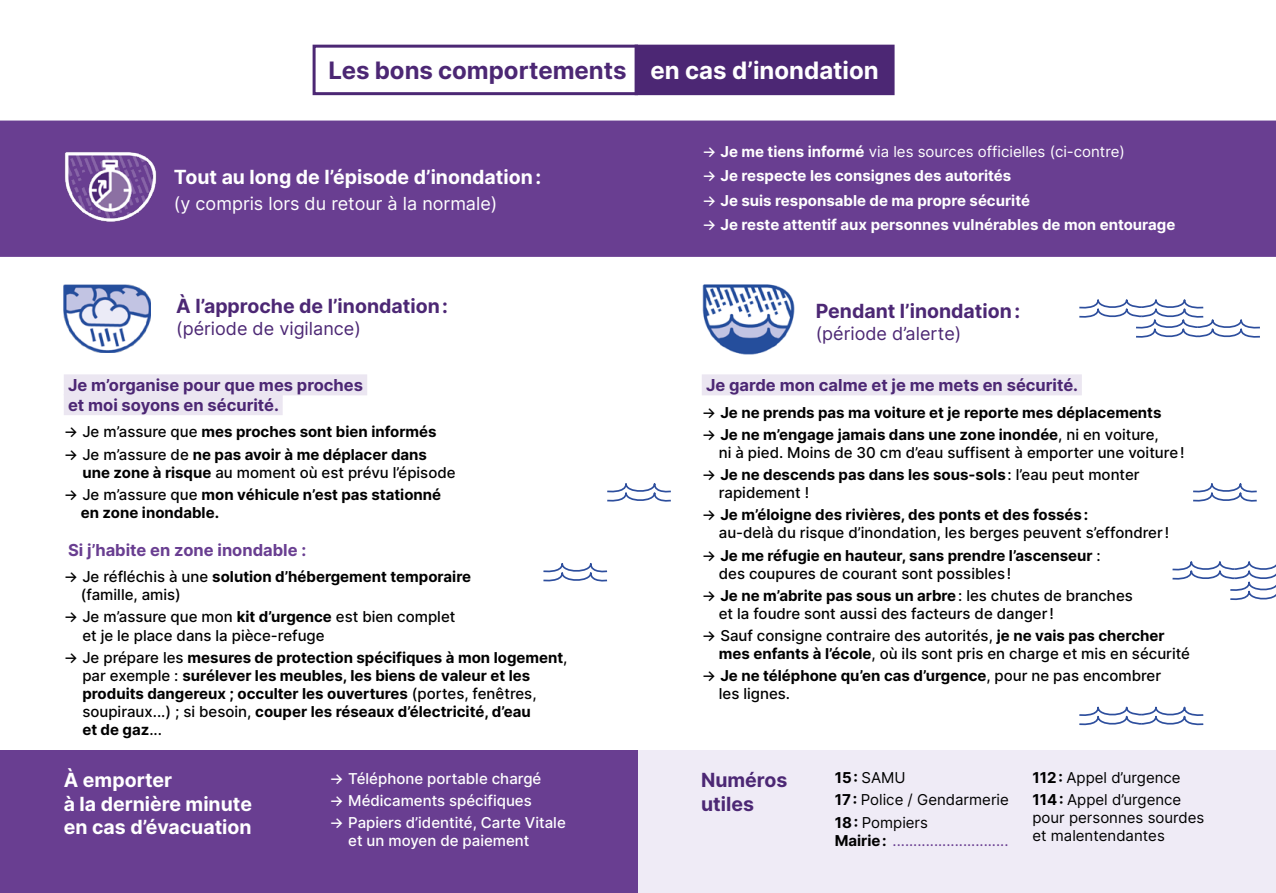
<style>
.page{position:relative;width:1276px;height:893px;background:#fff}
.page>*{position:absolute;margin:0;border:0;box-sizing:border-box;transform-origin:0 0}
.t1{font:700 24px "Inter";color:#4c2774}
.t2{font:700 24px "Inter";color:#fff}
.t3{font:700 19.5px/23.4px "Inter";color:#fff}
.t4{font:700 19.5px/23.4px "Inter";color:#4c2774}
.t5{font:18px "Inter";color:#4c2774}
.t6{font:18px "Inter";color:#fff}
.t7{font:700 16.5px "Inter";color:#4c2774}
.t8{font:700 16.5px "Inter";color:#693e91}
.Liste_à_puce{font:500 15px/18px "Inter";color:#000}
.Liste_à_puce-2{font:700 15px/18px "Inter";color:#000}
.Listes_consigne{font:700 15px "Inter";color:#fff}
.Paragraphe{font:15px/18px "Inter";color:#000}
.Liste_à_puce-3{font:500 15px/18px "Inter";color:#fff}
.Listes_consigne-2{font:15px "Inter";color:#fff}
.Paragraphe-2{font:15px "Inter";color:#693e91}
.s1{font-weight:500}
.s2{font-weight:700}
.s3{font-weight:700;color:#000}
</style>
<div class="page">
<div style="left:0;top:750px;width:638px;height:143px;background:#693e91"></div>
<div style="left:638px;top:750px;width:638px;height:143px;background:#efebf6"></div>
<div style="left:312px;top:45px;width:326px;height:50px;border:3px solid #4c2774"></div>
<div style="left:0;top:121px;width:1276px;height:136px;background:#693e91"></div>
<img style="left:64px;top:150px;width:93px;height:72px">
<img style="left:64px;top:285px;width:87px;height:67px">
<img style="left:702px;top:284px;width:93px;height:71px">
<div style="left:64px;top:374px;width:303px;height:21px;background:#ebe6f1"></div>
<div style="left:64px;top:394px;width:219px;height:21px;background:#ebe6f1"></div>
<div style="left:702px;top:374px;width:380px;height:21px;background:#ebe6f1"></div>
<div style="left:636px;top:46px;width:257px;height:48px;background:#4c2774"></div>
<div style="left:634px;top:45px;width:260px;height:50px;border:3px solid #4c2774"></div>
<svg style="left:607px;top:483px;width:64px;height:19px"></svg>
<svg style="left:543px;top:563px;width:65px;height:19px"></svg>
<svg style="left:1077px;top:239px;width:184px;height:99px"></svg>
<svg style="left:1172px;top:483px;width:104px;height:118px"></svg>
<svg style="left:1079px;top:706px;width:125px;height:20px"></svg>
<h2 class="t1" style="left:328px;top:53px;width:300px">Les bons comportements</h2>
<h4 class="t3" style="left:174px;top:164px;width:369px">Tout au long de l’épisode d’inondation:</h4>
<h4 class="t6" style="left:174px;top:190px;width:325px">(y compris lors du retour à la normale)</h4>
<h3 class="t4" style="left:176px;top:294px;width:273px">À l’approche de l’inondation:</h3>
<h4 class="t5" style="left:176px;top:315px;width:186px">(période de vigilance)</h4>
<h3 class="t2" style="left:650px;top:53px;width:230px">en cas d’inondation</h3>
<p class="Listes_consigne-2" style="left:702px;top:141px;width:424px"><span class="s1">→</span> <span class="s2">Je me tiens informé</span> via les sources officielles (ci-contre)</p>
<p class="Listes_consigne" style="left:702px;top:165px;width:311px"><span class="s1">→</span> Je respecte les consignes des autorités</p>
<p class="Listes_consigne" style="left:702px;top:189px;width:329px"><span class="s1">→</span> Je suis responsable de ma propre sécurité</p>
<p class="Listes_consigne" style="left:702px;top:214px;width:475px"><span class="s1">→</span> Je reste attentif aux personnes vulnérables de mon entourage</p>
<h3 class="t4" style="left:816px;top:299px;width:206px">Pendant l’inondation:</h3>
<h4 class="t5" style="left:816px;top:320px;width:147px">(période d’alerte)</h4>
<h4 class="t7" style="left:706px;top:373px;width:374px">Je garde mon calme et je me mets en sécurité.</h4>
<p class="Liste_à_puce-2" style="left:702px;top:403px;width:461px"><span class="s1">→</span> Je ne prends pas ma voiture et je reporte mes déplacements</p>
<p class="Liste_à_puce" style="left:719px;top:425px;width:467px;text-indent:-17px">→ <span class="s2">Je ne m’engage jamais dans une zone inondée</span>, ni en voiture,<br>ni à pied. Moins de 30 cm d’eau suffisent à emporter une voiture!</p>
<p class="Liste_à_puce-2" style="left:719px;top:465px;width:422px;text-indent:-17px"><span class="s1">→</span> Je ne descends pas dans les sous-sols<span class="s1">: l’eau peut monter rapidement !</span></p>
<p class="Liste_à_puce" style="left:719px;top:506px;width:452px;text-indent:-17px">→ <span class="s2">Je m’éloigne des rivières, des ponts et des fossés:<br></span>au-delà du risque d’inondation, les berges peuvent s’effondrer!</p>
<p class="Liste_à_puce-2" style="left:719px;top:546px;width:383px;text-indent:-17px"><span class="s1">→</span> Je me réfugie en hauteur, sans prendre l’ascenseur <span class="s1">: des coupures de courant sont possibles!</span></p>
<p class="Liste_à_puce" style="left:719px;top:586px;width:415px;text-indent:-17px">→ <span class="s2">Je ne m’abrite pas sous un arbre</span>: les chutes de branches et la foudre sont aussi des facteurs de danger!</p>
<p class="Liste_à_puce" style="left:719px;top:626px;width:473px;text-indent:-17px">→ Sauf consigne contraire des autorités, <span class="s2">je ne vais pas chercher mes enfants à l’école</span>, où ils sont pris en charge et mis en sécurité</p>
<p class="Liste_à_puce" style="left:719px;top:667px;width:444px;text-indent:-17px">→ <span class="s2">Je ne téléphone qu’en cas d’urgence</span>, pour ne pas encombrer les lignes.</p>
<h4 class="t7" style="left:68px;top:373px;width:296px">Je m’organise pour que mes proches</h4>
<h4 class="t7" style="left:68px;top:393px;width:212px">et moi soyons en sécurité.</h4>
<p class="Liste_à_puce-2" style="left:64px;top:423px;width:374px"><span class="s1">→ Je m’assure que</span> mes proches sont bien informés</p>
<p class="Liste_à_puce" style="left:82px;top:445px;width:375px;text-indent:-19px">→ Je m’assure de <span class="s2">ne pas avoir à me déplacer dans une zone à risque</span> au moment où est prévu l’épisode</p>
<p class="Liste_à_puce-2" style="left:81px;top:485px;width:362px;text-indent:-17px"><span class="s1">→ Je m’assure que</span> mon véhicule n’est pas stationné en zone inondable.</p>
<h4 class="t8" style="left:68px;top:538px;width:240px">Si j’habite en zone inondable :</h4>
<p class="Liste_à_puce-2" style="left:81px;top:567px;width:392px;text-indent:-17px"><span class="s1">→ Je réfléchis à une</span> solution d’hébergement temporaire <span class="s1">(famille, amis)</span></p>
<p class="Liste_à_puce" style="left:82px;top:608px;width:374px;text-indent:-19px">→ Je m’assure que mon <span class="s2">kit d’urgence</span> est bien complet et je le place dans la pièce-refuge</p>
<p class="Liste_à_puce-2" style="left:82px;top:648px;width:487px;text-indent:-19px"><span class="s1">→ Je prépare les</span> mesures de protection spécifiques à mon logement<span class="s1">, par exemple :</span> surélever les meubles, les biens de valeur et les produits dangereux ; occulter les ouvertures <span class="s1">(portes, fenêtres, soupiraux...) ; si besoin,</span> couper les réseaux d’électricité, d’eau<br>et de gaz<span class="s1">...</span></p>
<p class="Liste_à_puce-3" style="left:330px;top:769px;width:213px">→ Téléphone portable chargé</p>
<p class="Liste_à_puce-3" style="left:330px;top:791px;width:204px">→ Médicaments spécifiques</p>
<p class="Liste_à_puce-3" style="left:348px;top:814px;width:219px;text-indent:-19px">→ Papiers d’identité, Carte Vitale et un moyen de paiement</p>
<h3 class="t3" style="left:64px;top:768px;width:190px">À emporter<br>à la dernière minute en cas d’évacuation</h3>
<h3 class="t4" style="left:701px;top:768px;width:88px">Numéros utiles</h3>
<p class="Paragraphe" style="left:834px;top:768px;width:72px"><span class="s2">15:</span> SAMU</p>
<p class="Paragraphe" style="left:834px;top:790px;width:176px"><span class="s2">17:</span> Police / Gendarmerie</p>
<p class="Paragraphe" style="left:834px;top:813px;width:95px"><span class="s2">18:</span> Pompiers</p>
<p class="Paragraphe-2" style="left:834px;top:829px;width:175px"><span class="s3">Mairie:</span> ............................</p>
<p class="Paragraphe" style="left:1032px;top:768px;width:150px"><span class="s2">112:</span> Appel d’urgence</p>
<p class="Paragraphe" style="left:1032px;top:790px;width:173px"><span class="s2">114:</span> Appel d’urgence pour personnes sourdes et malentendantes</p>
</div>
